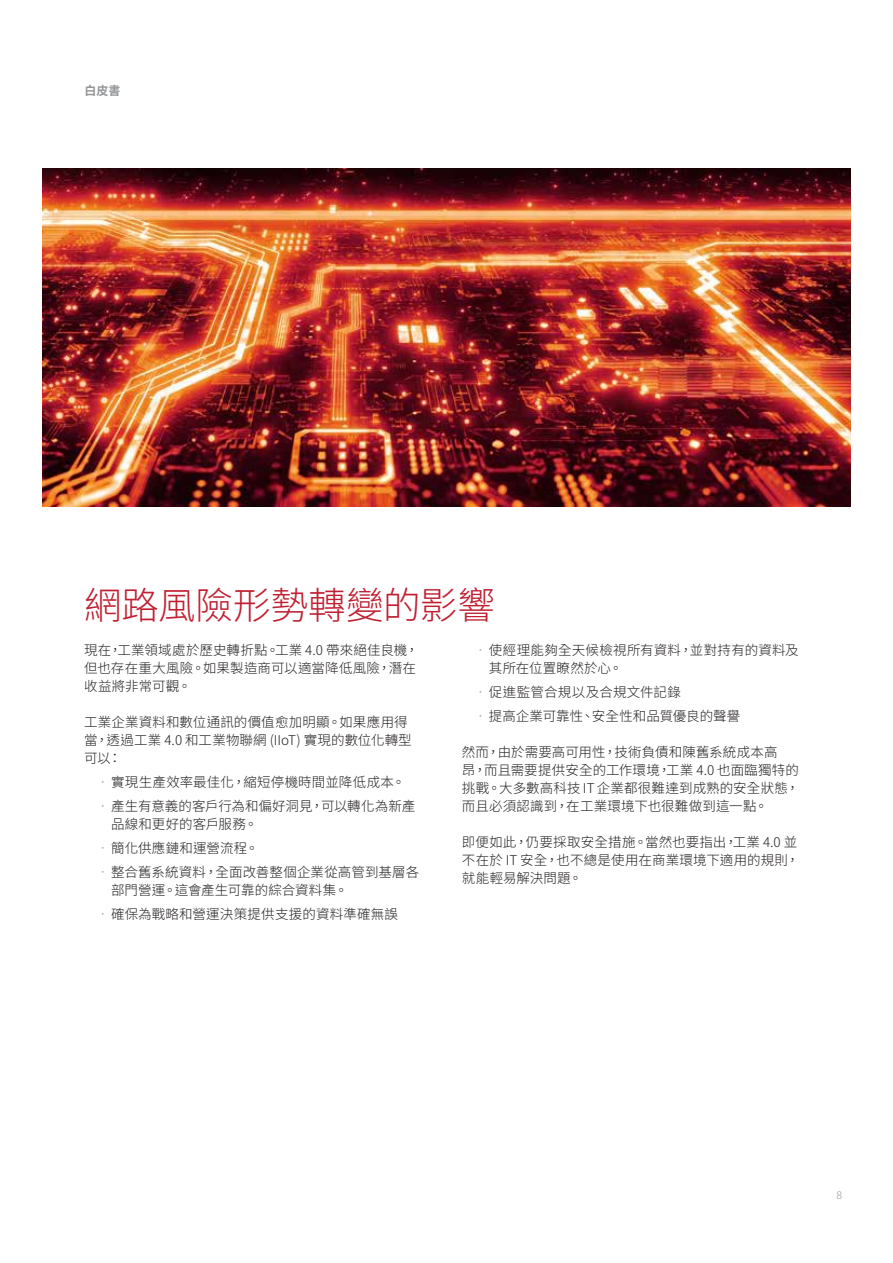
<style>
.page{position:relative;width:893px;height:1263px;background:#fff}
.page>*{position:absolute;margin:0;border:0;box-sizing:border-box;transform-origin:0 0}
.t1{font:300 37.5px "Noto Sans CJ Ktc";color:#c02032}
.t2{font:300 13.5px/18px "Noto Sans CJ Ktc";letter-spacing:.01em;color:#231f20}
.t3{font:700 12px "Noto Sans CJ Ktc";color:#939597}
.t4{font:300 10.5px "Noto Sans CJ Ktc";color:#939597}
.s1{color:#939597}
</style>
<div class="page">
<img style="left:43px;top:169px;width:807px;height:337px">
<p class="t3" style="left:84px;top:83px;width:38px">白皮書</p>
<h1 class="t1" style="left:84px;top:584px;width:412px">網路風險形勢轉變的影響</h1>
<p class="t2" style="left:84px;top:641px;width:336px">現在，工業領域處於歷史轉折點。工業 4.0 帶來絕佳良機，但也存在重大風險。如果製造商可以適當降低風險，潛在收益將非常可觀。</p>
<p class="t2" style="left:84px;top:713px;width:329px">工業企業資料和數位通訊的價值愈加明顯。如果應用得當，透過工業 4.0 和工業物聯網 (IIoT) 實現的數位化轉型可以：</p>
<p class="t2" style="left:96px;top:773px;width:311px"><span class="s1">•</span>實現生產效率最佳化，縮短停機時間並降低成本。</p>
<p class="t2" style="left:111px;top:797px;width:306px;text-indent:-15px"><span class="s1">•</span>產生有意義的客戶行為和偏好洞見，可以轉化為新產品線和更好的客戶服務。</p>
<p class="t2" style="left:96px;top:839px;width:164px"><span class="s1">•</span>簡化供應鏈和運營流程。</p>
<p class="t2" style="left:111px;top:863px;width:309px;text-indent:-15px"><span class="s1">•</span>整合舊系統資料，全面改善整個企業從高管到基層各部門營運。這會產生可靠的綜合資料集。</p>
<p class="t2" style="left:96px;top:905px;width:303px"><span class="s1">•</span>確保為戰略和營運決策提供支援的資料準確無誤</p>
<p class="t2" style="left:489px;top:641px;width:311px;text-indent:-15px"><span class="s1">•</span>使經理能夠全天候檢視所有資料，並對持有的資料及其所在位置瞭然於心。</p>
<p class="t2" style="left:474px;top:683px;width:208px"><span class="s1">•</span>促進監管合規以及合規文件記錄</p>
<p class="t2" style="left:474px;top:707px;width:268px"><span class="s1">•</span>提高企業可靠性、安全性和品質優良的聲譽</p>
<p class="t2" style="left:462px;top:743px;width:339px">然而，由於需要高可用性，技術負債和陳舊系統成本高<br>昂，而且需要提供安全的工作環境，工業 4.0 也面臨獨特的挑戰。大多數高科技 IT 企業都很難達到成熟的安全狀態，而且必須認識到，在工業環境下也很難做到這一點。</p>
<p class="t2" style="left:462px;top:833px;width:339px">即便如此，仍要採取安全措施。當然也要指出，工業 4.0 並不在於 IT 安全，也不總是使用在商業環境下適用的規則，就能輕易解決問題。</p>
<p class="t4" style="left:836px;top:1189px;width:7px">8</p>
</div>
